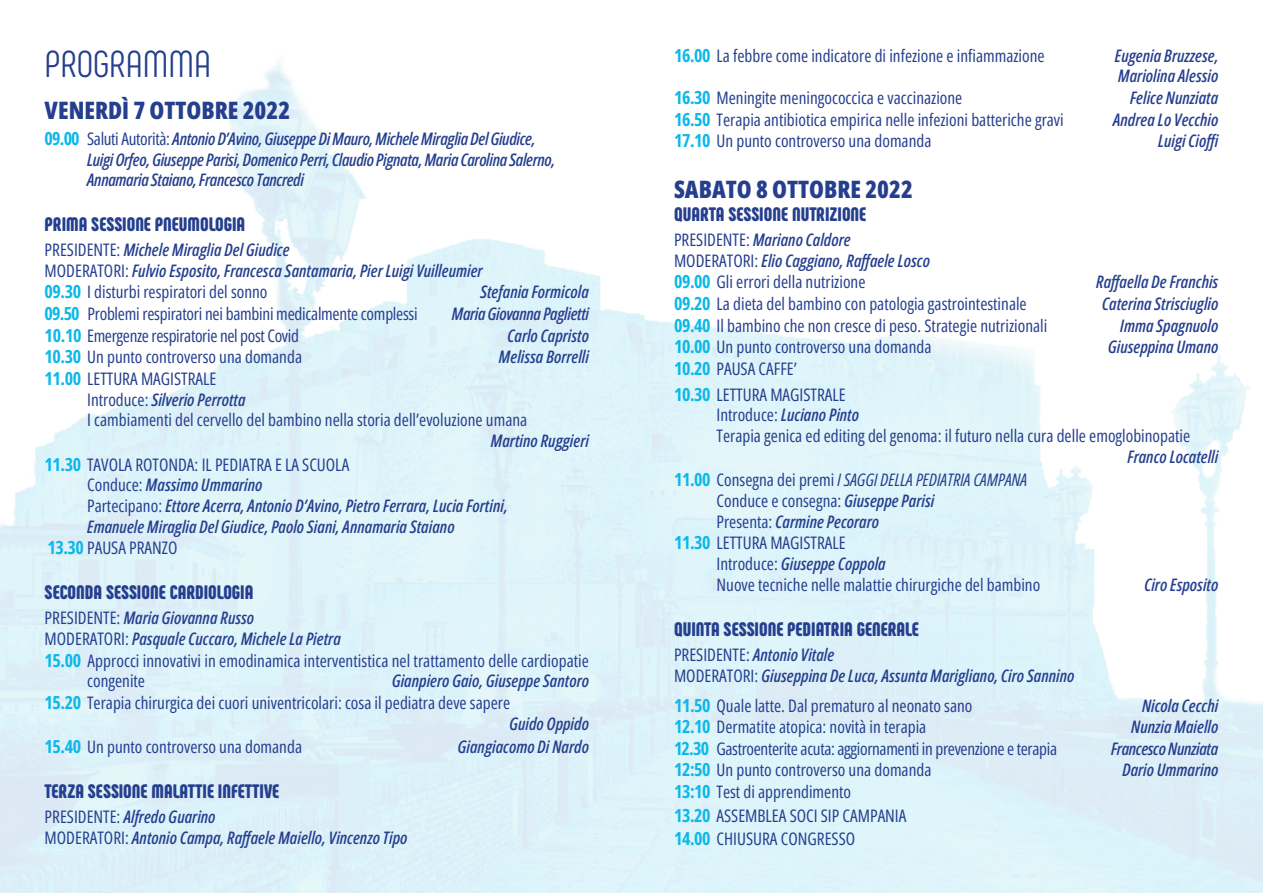
<style>
.page{position:relative;width:1263px;height:893px;background:#fff}
.page>*{position:absolute;margin:0;border:0;box-sizing:border-box;transform-origin:0 0}
.t1{font:37.5px "Phenomena";color:#253f8e}
.t2{font:800 24px "Open Sans Condensed";color:#253f8e}
.t3{font:900 19.5px "Phenomena";color:#253f8e}
.t4{font:17.25px/20.7px "Open Sans Condensed";color:#253f8e}
.t5{font:italic 600 17.25px/20.7px "Open Sans Condensed";color:#253f8e}
.t6{font:italic 600 17.25px/20.7px "Open Sans Condensed";letter-spacing:-.02em;color:#253f8e}
.t7{font:17.25px "Open Sans Condensed";letter-spacing:-.02em;color:#253f8e}
.t8{font:italic 17.25px "Open Sans Condensed";color:#253f8e}
.s1{font-weight:700;font-style:normal;font-size:18px;color:#0db8e8}
.s2{font-weight:400;font-style:normal}
.s3{font-weight:700;font-size:18px;color:#0db8e8}
.s4{font-weight:600;font-style:italic}
.s5{font-style:normal}
</style>
<div class="page">
<h1 class="t1" style="left:45px;top:43px;width:168px">PROGRAMMA</h1>
<h2 class="t2" style="left:45px;top:94px;width:247px">VENERDÌ 7 OTTOBRE 2022</h2>
<p class="t6" style="left:87px;top:128px;width:470px;text-indent:-43px"><span class="s1">09.00</span> <span class="s2">Saluti Autorità:</span> Antonio D’Avino, Giuseppe Di Mauro, Michele Miraglia Del Giudice,<br>Luigi Orfeo, Giuseppe Parisi, Domenico Perri, Claudio Pignata, Maria Carolina Salerno,<br>Annamaria Staiano, Francesco Tancredi</p>
<p class="t3" style="left:45px;top:212px;width:202px">PRIMA SESSIONE PNEUMOLOGIA</p>
<p class="t5" style="left:45px;top:239px;width:439px;line-height:21.1px"><span class="s2">PRESIDENTE:</span> Michele Miraglia Del Giudice<br><span class="s2">MODERATORI:</span> Fulvio Esposito, Francesca Santamaria, Pier Luigi Vuilleumier<br><span class="s1">09.30</span> <span class="s2">I disturbi respiratori del sonno</span></p>
<p class="t5" style="left:480px;top:281px;width:110px">Stefania Formicola</p>
<p class="t4" style="left:45px;top:303px;width:375px"><span class="s3">09.50</span> Problemi respiratori nei bambini medicalmente complessi</p>
<p class="t6" style="left:452px;top:303px;width:139px">Maria Giovanna Paglietti</p>
<p class="t7" style="left:45px;top:324px;width:256px"><span class="s3">10.10</span> Emergenze respiratorie nel post Covid</p>
<p class="t5" style="left:507px;top:324px;width:83px">Carlo Capristo</p>
<p class="t4" style="left:45px;top:346px;width:259px"><span class="s3">10.30</span> Un punto controverso una domanda</p>
<p class="t5" style="left:499px;top:346px;width:92px">Melissa Borrelli</p>
<p class="t4" style="left:87px;top:368px;width:442px;text-indent:-43px"><span class="s3">11.00</span> LETTURA MAGISTRALE<br>Introduce: <span class="s4">Silverio Perrotta<br></span>I cambiamenti del cervello del bambino nella storia dell’evoluzione umana</p>
<p class="t5" style="left:491px;top:430px;width:100px">Martino Ruggieri</p>
<p class="t4" style="left:45px;top:454px;width:306px"><span class="s3">11.30</span> TAVOLA ROTONDA: IL PEDIATRA E LA SCUOLA</p>
<p class="t5" style="left:87px;top:474px;width:177px"><span class="s2">Conduce:</span> Massimo Ummarino</p>
<p class="t5" style="left:87px;top:495px;width:422px"><span class="s2">Partecipano:</span> Ettore Acerra, Antonio D’Avino, Pietro Ferrara, Lucia Fortini,</p>
<p class="t5" style="left:87px;top:516px;width:369px">Emanuele Miraglia Del Giudice, Paolo Siani, Annamaria Staiano</p>
<p class="t4" style="left:47px;top:537px;width:132px"><span class="s3">13.30</span> PAUSA PRANZO</p>
<p class="t3" style="left:45px;top:580px;width:210px">SECONDA SESSIONE CARDIOLOGIA</p>
<p class="t5" style="left:45px;top:607px;width:211px"><span class="s2">PRESIDENTE:</span> Maria Giovanna Russo</p>
<p class="t5" style="left:45px;top:628px;width:298px"><span class="s2">MODERATORI:</span> Pasquale Cuccaro, Michele La Pietra</p>
<p class="t4" style="left:45px;top:650px;width:546px"><span class="s3">15.00</span> Approcci innovativi in emodinamica interventistica nel trattamento delle cardiopatie</p>
<p class="t4" style="left:87px;top:670px;width:59px">congenite</p>
<p class="t5" style="left:392px;top:670px;width:198px">Gianpiero Gaio, Giuseppe Santoro</p>
<p class="t4" style="left:45px;top:692px;width:467px"><span class="s3">15.20</span> Terapia chirurgica dei cuori univentricolari: cosa il pediatra deve sapere</p>
<p class="t5" style="left:509px;top:712px;width:81px">Guido Oppido</p>
<p class="t4" style="left:45px;top:736px;width:259px"><span class="s3">15.40</span> Un punto controverso una domanda</p>
<p class="t5" style="left:458px;top:736px;width:133px">Giangiacomo Di Nardo</p>
<p class="t3" style="left:45px;top:779px;width:236px">TERZA SESSIONE MALATTIE INFETTIVE</p>
<p class="t5" style="left:45px;top:806px;width:364px"><span class="s2">PRESIDENTE:</span> Alfredo Guarino<br><span class="s2">MODERATORI:</span> Antonio Campa, Raffaele Maiello, Vincenzo Tipo</p>
<p class="t4" style="left:674px;top:45px;width:372px"><span class="s3">16.00</span> La febbre come indicatore di infezione e infiammazione</p>
<p class="t5" style="left:1115px;top:45px;width:105px">Eugenia Bruzzese,<br>Mariolina Alessio</p>
<p class="t4" style="left:674px;top:87px;width:290px"><span class="s3">16.30</span> Meningite meningococcica e vaccinazione</p>
<p class="t5" style="left:1130px;top:87px;width:90px">Felice Nunziata</p>
<p class="t4" style="left:674px;top:109px;width:391px"><span class="s3">16.50</span> Terapia antibiotica empirica nelle infezioni batteriche gravi</p>
<p class="t5" style="left:1113px;top:108px;width:107px">Andrea Lo Vecchio</p>
<p class="t4" style="left:674px;top:130px;width:259px"><span class="s3">17.10</span> Un punto controverso una domanda</p>
<p class="t5" style="left:1158px;top:130px;width:65px">Luigi Cioffi</p>
<h2 class="t2" style="left:674px;top:173px;width:240px">SABATO 8 OTTOBRE 2022</h2>
<p class="t3" style="left:674px;top:202px;width:194px">QUARTA SESSIONE NUTRIZIONE</p>
<p class="t4" style="left:674px;top:229px;width:257px;line-height:21.1px">PRESIDENTE: <span class="s4">Mariano Caldore<br></span>MODERATORI: <span class="s4">Elio Caggiano, Raffaele Losco<br></span><span class="s3">09.00</span> Gli errori della nutrizione</p>
<p class="t5" style="left:1096px;top:271px;width:124px">Raffaella De Franchis</p>
<p class="t4" style="left:674px;top:293px;width:354px"><span class="s3">09.20</span> La dieta del bambino con patologia gastrointestinale</p>
<p class="t5" style="left:1102px;top:293px;width:118px">Caterina Strisciuglio</p>
<p class="t4" style="left:674px;top:314px;width:375px"><span class="s3">09.40</span> Il bambino che non cresce di peso. Strategie nutrizionali</p>
<p class="t5" style="left:1120px;top:314px;width:100px">Imma Spagnuolo</p>
<p class="t4" style="left:674px;top:336px;width:259px"><span class="s3">10.00</span> Un punto controverso una domanda</p>
<p class="t5" style="left:1108px;top:336px;width:112px">Giuseppina Umano</p>
<p class="t4" style="left:674px;top:355px;width:173px;line-height:25.8px"><span class="s3">10.20</span> PAUSA CAFFE’<br><span class="s3">10.30</span> LETTURA MAGISTRALE</p>
<p class="t4" style="left:716px;top:404px;width:475px">Introduce: <span class="s4">Luciano Pinto<br></span>Terapia genica ed editing del genoma: il futuro nella cura delle emoglobinopatie</p>
<p class="t5" style="left:1127px;top:445px;width:92px">Franco Locatelli</p>
<p class="t8" style="left:674px;top:468px;width:355px"><span class="s1">11.00</span> <span class="s5">Consegna dei premi</span> I SAGGI DELLA PEDIATRIA CAMPANA</p>
<p class="t4" style="left:716px;top:490px;width:219px">Conduce e consegna: <span class="s4">Giuseppe Parisi</span></p>
<p class="t5" style="left:716px;top:511px;width:164px"><span class="s2">Presenta:</span> Carmine Pecoraro</p>
<p class="t4" style="left:674px;top:532px;width:173px"><span class="s3">11.30</span> LETTURA MAGISTRALE</p>
<p class="t5" style="left:716px;top:553px;width:171px"><span class="s2">Introduce:</span> Giuseppe Coppola</p>
<p class="t4" style="left:716px;top:574px;width:325px">Nuove tecniche nelle malattie chirurgiche del bambino</p>
<p class="t5" style="left:1144px;top:574px;width:76px">Ciro Esposito</p>
<p class="t3" style="left:674px;top:616px;width:246px">QUINTA SESSIONE PEDIATRIA GENERALE</p>
<p class="t5" style="left:674px;top:644px;width:402px"><span class="s2">PRESIDENTE:</span> Antonio Vitale<br><span class="s2">MODERATORI:</span> Giuseppina De Luca, Assunta Marigliano, Ciro Sannino</p>
<p class="t4" style="left:674px;top:695px;width:300px"><span class="s3">11.50</span> Quale latte. Dal prematuro al neonato sano</p>
<p class="t5" style="left:1142px;top:694px;width:78px">Nicola Cecchi</p>
<p class="t4" style="left:674px;top:716px;width:254px"><span class="s3">12.10</span> Dermatite atopica: novità in terapia</p>
<p class="t5" style="left:1131px;top:716px;width:89px">Nunzia Maiello</p>
<p class="t7" style="left:674px;top:737px;width:385px"><span class="s3">12.30</span> Gastroenterite acuta: aggiornamenti in prevenzione e terapia</p>
<p class="t6" style="left:1111px;top:738px;width:109px">Francesco Nunziata</p>
<p class="t4" style="left:674px;top:759px;width:259px"><span class="s3">12:50</span> Un punto controverso una domanda</p>
<p class="t5" style="left:1122px;top:759px;width:97px">Dario Ummarino</p>
<p class="t4" style="left:674px;top:779px;width:234px;line-height:23.7px"><span class="s3">13:10</span> Test di apprendimento<br><span class="s3">13.20</span> ASSEMBLEA SOCI SIP CAMPANIA<br><span class="s3">14.00</span> CHIUSURA CONGRESSO</p>
</div>
